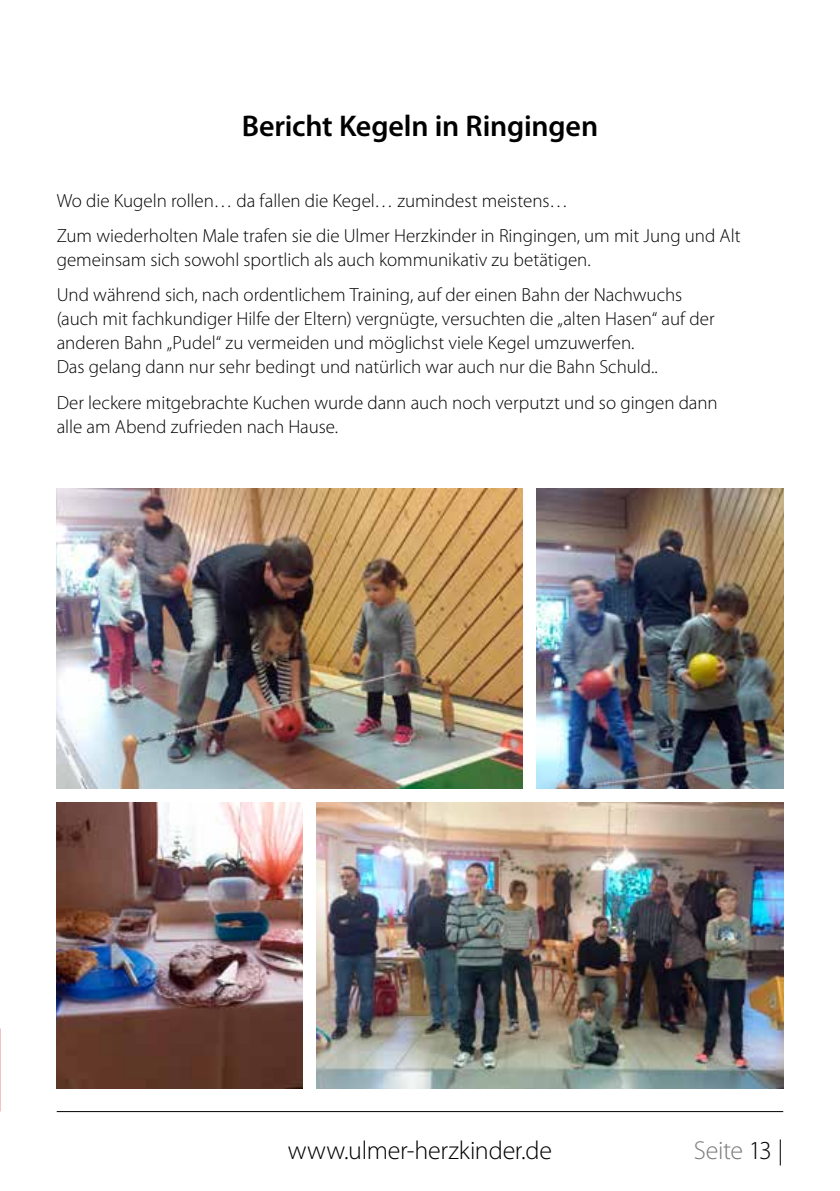
<style>
.page{position:relative;width:840px;height:1191px;background:#fff}
.page>*{position:absolute;margin:0;border:0;box-sizing:border-box;transform-origin:0 0}
.t1{font:600 30px "Myriad Pro";letter-spacing:-.005em;color:#000}
.t2{font:300 26px "Myriad Pro";letter-spacing:-.01em;color:#000}
.t3{font:300 26px "Myriad Pro";letter-spacing:-.015em;color:#7b7b7a}
.t4{font:300 19px/24px "Myriad Pro";letter-spacing:-.005em;color:#000}
.s1{color:#000}
</style>
<div class="page">
<img style="left:57px;top:488px;width:465px;height:300px">
<img style="left:57px;top:802px;width:245px;height:287px">
<img style="left:316px;top:802px;width:466px;height:287px">
<img style="left:536px;top:488px;width:246px;height:300px">
<hr style="left:57px;top:1111px;width:725px;height:1px;background:#000">
<h1 class="t1" style="left:242px;top:107px;width:358px">Bericht Kegeln in Ringingen</h1>
<p class="t4" style="left:57px;top:182px;width:685px;line-height:35.4px">Wo die Kugeln rollen… da fallen die Kegel… zumindest meistens…<br>Zum wiederholten Male trafen sie die Ulmer Herzkinder in Ringingen, um mit Jung und Alt</p>
<p class="t4" style="left:57px;top:242px;width:626px;line-height:35.4px">gemeinsam sich sowohl sportlich als auch kommunikativ zu betätigen.<br>Und während sich, nach ordentlichem Training, auf der einen Bahn der Nachwuchs</p>
<p class="t4" style="left:57px;top:307px;width:659px">(auch mit fachkundiger Hilfe der Eltern) vergnügte, versuchten die „alten Hasen“ auf der anderen Bahn „Pudel“ zu vermeiden und möglichst viele Kegel umzuwerfen.<br>Das gelang dann nur sehr bedingt und natürlich war auch nur die Bahn Schuld..</p>
<p class="t4" style="left:57px;top:390px;width:662px">Der leckere mitgebrachte Kuchen wurde dann auch noch verputzt und so gingen dann alle am Abend zufrieden nach Hause.</p>
<h2 class="t2" style="left:288px;top:1135px;width:265px">www.ulmer-herzkinder.de</h2>
<h2 class="t3" style="left:693px;top:1135px;width:91px">Seite <span class="s1">13 |</span></h2>
</div>
